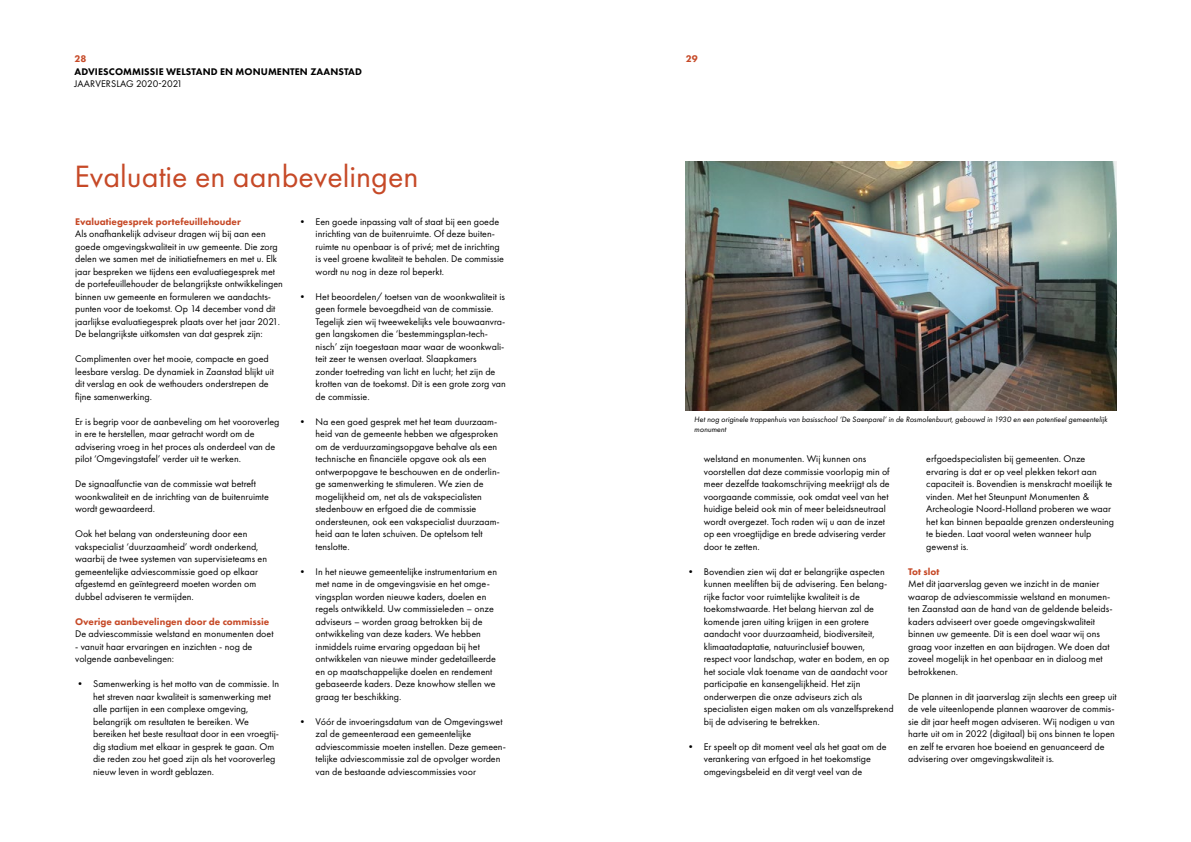
<style>
.page{position:relative;width:1191px;height:842px;background:#fff}
.page>*{position:absolute;margin:0;border:0;box-sizing:border-box;transform-origin:0 0}
.MooiNH_Hfst_Kop{font:32px "Futura PT";color:#c64927}
.MooiNH_Tussenkop{font:10px/12.5px "Futura PT";color:#000}
.MooiNH_Platte_tekst{font:10px/12.5px "Futura PT";color:#000}
.MooiNH_Tussenkop-2{font:800 10px "Futura PT";color:#c64927}
.t1{font:800 10px "Futura PT";letter-spacing:.01em;color:#000}
.Bijschrift{font:italic 8px/10.5px "Futura PT";color:#000}
</style>
<div class="page">
<img style="left:686px;top:162px;width:430px;height:249px">
<p class="MooiNH_Tussenkop-2" style="left:74px;top:53px;width:13px">28</p>
<p class="MooiNH_Tussenkop-2" style="left:686px;top:53px;width:13px">29</p>
<p class="t1" style="left:74px;top:65px;width:289px">ADVIESCOMMISSIE WELSTAND EN MONUMENTEN ZAANSTAD</p>
<p class="MooiNH_Tussenkop" style="left:74px;top:78px;width:110px">JAARVERSLAG 2020-2021</p>
<p class="MooiNH_Hfst_Kop" style="left:74px;top:158px;width:345px">Evaluatie en aanbevelingen</p>
<p class="MooiNH_Tussenkop-2" style="left:75px;top:215px;width:167px">Evaluatiegesprek portefeuillehouder</p>
<p class="MooiNH_Platte_tekst" style="left:75px;top:228px;width:209px">Als onafhankelijk adviseur dragen wij bij aan een goede omgevingskwaliteit in uw gemeente. Die zorg delen we samen met de initiatiefnemers en met u. Elk jaar bespreken we tijdens een evaluatiegesprek met de portefeuillehouder de belangrijkste ontwikkelingen binnen uw gemeente en formuleren we aandachts&shy;punten voor de toekomst. Op 14 december vond dit jaarlijkse evaluatiegesprek plaats over het jaar 2021.<br>De belangrijkste uitkomsten van dat gesprek zijn:</p>
<p class="MooiNH_Platte_tekst" style="left:75px;top:353px;width:200px">Complimenten over het mooie, compacte en goed leesbare verslag. De dynamiek in Zaanstad blijkt uit dit verslag en ook de wethouders onderstrepen de fijne samenwerking.</p>
<p class="MooiNH_Platte_tekst" style="left:75px;top:415px;width:206px">Er is begrip voor de aanbeveling om het vooroverleg in ere te herstellen, maar getracht wordt om de advisering vroeg in het proces als onderdeel van de pilot ‘Omgevingstafel’ verder uit te werken.</p>
<p class="MooiNH_Platte_tekst" style="left:75px;top:478px;width:195px">De signaalfunctie van de commissie wat betreft woonkwaliteit en de inrichting van de buitenruimte wordt gewaardeerd.</p>
<p class="MooiNH_Platte_tekst" style="left:75px;top:528px;width:193px">Ook het belang van ondersteuning door een vakspecialist ‘duurzaamheid’ wordt onderkend, waarbij de twee systemen van supervisieteams en gemeentelijke adviescommissie goed op elkaar afgestemd en geïntegreerd moeten worden om dubbel adviseren te vermijden.</p>
<p class="MooiNH_Tussenkop-2" style="left:75px;top:615px;width:196px">Overige aanbevelingen door de commissie</p>
<p class="MooiNH_Tussenkop" style="left:75px;top:628px;width:200px">De adviescommissie welstand en monumenten doet</p>
<p class="MooiNH_Tussenkop" style="left:75px;top:640px;width:179px">- vanuit haar ervaringen en inzichten - nog de volgende aanbevelingen:</p>
<p class="MooiNH_Tussenkop" style="left:93px;top:678px;width:187px;text-indent:-18px">• Samenwerking is het motto van de commissie. In het streven naar kwaliteit is samenwerking met alle partijen in een complexe omgeving, belangrijk om resultaten te bereiken. We bereiken het beste resultaat door in een vroegtij&shy;dig stadium met elkaar in gesprek te gaan. Om die reden zou het goed zijn als het vooroverleg nieuw leven in wordt geblazen.</p>
<p class="MooiNH_Tussenkop" style="left:315px;top:215px;width:190px;text-indent:-18px">• Een goede inpassing valt of staat bij een goede inrichting van de buitenruimte. Of deze buiten&shy;ruimte nu openbaar is of privé; met de inrichting is veel groene kwaliteit te behalen. De commissie wordt nu nog in deze rol beperkt.</p>
<p class="MooiNH_Tussenkop" style="left:315px;top:290px;width:192px;text-indent:-18px">• Het beoordelen/ toetsen van de woonkwaliteit is geen formele bevoegdheid van de commissie.<br>Tegelijk zien wij tweewekelijks vele bouwaanvra&shy;gen langskomen die ‘bestemmingsplan-tech&shy;nisch’ zijn toegestaan maar waar de woonkwali&shy;teit zeer te wensen overlaat. Slaapkamers zonder toetreding van licht en lucht; het zijn de krotten van de toekomst. Dit is een grote zorg van de commissie.</p>
<p class="MooiNH_Tussenkop" style="left:315px;top:415px;width:186px;text-indent:-18px">• Na een goed gesprek met het team duurzaam&shy;heid van de gemeente hebben we afgesproken om de verduurzamingsopgave behalve als een technische en financiële opgave ook als een ontwerpopgave te beschouwen en de onderlin&shy;ge samenwerking te stimuleren. We zien de mogelijkheid om, net als de vakspecialisten stedenbouw en erfgoed die de commissie ondersteunen, ook een vakspecialist duurzaam&shy;heid aan te laten schuiven. De optelsom telt tenslotte.</p>
<p class="MooiNH_Tussenkop" style="left:315px;top:565px;width:183px;text-indent:-18px">• In het nieuwe gemeentelijke instrumentarium en met name in de omgevingsvisie en het omge&shy;vingsplan worden nieuwe kaders, doelen en regels ontwikkeld. Uw commissieleden – onze adviseurs – worden graag betrokken bij de ontwikkeling van deze kaders. We hebben inmiddels ruime ervaring opgedaan bij het ontwikkelen van nieuwe minder gedetailleerde en op maatschappelijke doelen en rendement gebaseerde kaders. Deze knowhow stellen we graag ter beschikking.</p>
<p class="MooiNH_Tussenkop" style="left:315px;top:715px;width:192px;text-indent:-18px">• Vóór de invoeringsdatum van de Omgevingswet zal de gemeenteraad een gemeentelijke adviescommissie moeten instellen. Deze gemeen&shy;telijke adviescommissie zal de opvolger worden van de bestaande adviescommissies voor</p>
<p class="Bijschrift" style="left:694px;top:414px;width:415px">Het nog originele trappenhuis van basisschool ‘De Saenparel’ in de Rosmolenbuurt, gebouwd in 1930 en een potentieel gemeentelijk monument</p>
<p class="MooiNH_Tussenkop" style="left:704px;top:453px;width:187px">welstand en monumenten. Wij kunnen ons voorstellen dat deze commissie voorlopig min of meer dezelfde taakomschrijving meekrijgt als de voorgaande commissie, ook omdat veel van het huidige beleid ook min of meer beleidsneutraal wordt overgezet. Toch raden wij u aan de inzet op een vroegtijdige en brede advisering verder door te zetten.</p>
<p class="MooiNH_Tussenkop" style="left:704px;top:565px;width:191px;text-indent:-18px">• Bovendien zien wij dat er belangrijke aspecten kunnen meeliften bij de advisering. Een belang&shy;rijke factor voor ruimtelijke kwaliteit is de toekomstwaarde. Het belang hiervan zal de komende jaren uiting krijgen in een grotere aandacht voor duurzaamheid, biodiversiteit, klimaatadaptatie, natuurinclusief bouwen, respect voor landschap, water en bodem, en op het sociale vlak toename van de aandacht voor participatie en kansengelijkheid. Het zijn onderwerpen die onze adviseurs zich als specialisten eigen maken om als vanzelfsprekend bij de advisering te betrekken.</p>
<p class="MooiNH_Tussenkop" style="left:704px;top:740px;width:184px;text-indent:-18px">• Er speelt op dit moment veel als het gaat om de verankering van erfgoed in het toekomstige omgevingsbeleid en dit vergt veel van de</p>
<p class="MooiNH_Tussenkop" style="left:926px;top:453px;width:189px">erfgoedspecialisten bij gemeenten. Onze ervaring is dat er op veel plekken tekort aan capaciteit is. Bovendien is menskracht moeilijk te vinden. Met het Steunpunt Monumenten &amp; Archeologie Noord-Holland proberen we waar het kan binnen bepaalde grenzen ondersteuning te bieden. Laat vooral weten wanneer hulp gewenst is.</p>
<p class="MooiNH_Tussenkop-2" style="left:908px;top:565px;width:33px">Tot slot</p>
<p class="MooiNH_Platte_tekst" style="left:908px;top:578px;width:206px">Met dit jaarverslag geven we inzicht in de manier waarop de adviescommissie welstand en monumen&shy;ten Zaanstad aan de hand van de geldende beleids&shy;kaders adviseert over goede omgevingskwaliteit binnen uw gemeente. Dit is een doel waar wij ons graag voor inzetten en aan bijdragen. We doen dat zoveel mogelijk in het openbaar en in dialoog met betrokkenen.</p>
<p class="MooiNH_Platte_tekst" style="left:908px;top:690px;width:210px">De plannen in dit jaarverslag zijn slechts een greep uit de vele uiteenlopende plannen waarover de commis&shy;sie dit jaar heeft mogen adviseren. Wij nodigen u van harte uit om in 2022 (digitaal) bij ons binnen te lopen en zelf te ervaren hoe boeiend en genuanceerd de advisering over omgevingskwaliteit is.</p>
</div>
